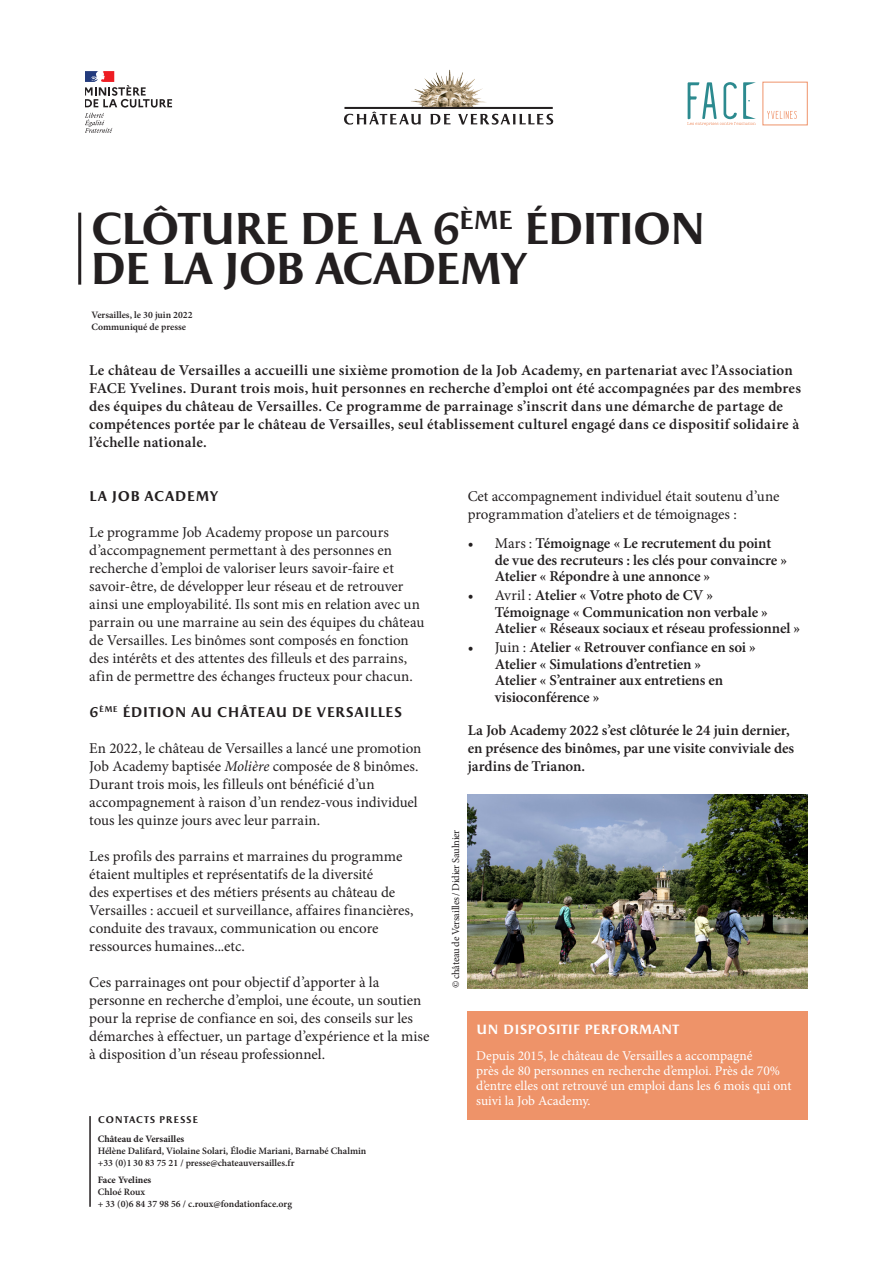
<style>
.page{position:relative;width:893px;height:1263px;background:#fff}
.page>*{position:absolute;margin:0;border:0;box-sizing:border-box;transform-origin:0 0}
.Titre_DP{font:700 45px/40.5px "Apollon";letter-spacing:-.065em;color:#231f20}
.Texte_courant{font:15px/18px "Minion Pro";color:#231f20}
.Chapô{font:600 15px/16.5px "Minion Pro";letter-spacing:.005em;color:#231f20}
.Texte_courant-2{font:700 14.25px "Apollon";letter-spacing:.02em;color:#231f20}
.t1{font:13.5px/15px "Minion Pro";color:#fff}
.Titre_partie{font:10.5px "Minion Pro";letter-spacing:-.025em;color:#231f20}
.Légende{font:600 9.75px/12px "Minion Pro";color:#231f20}
.Légende-2{font:700 9.75px/12px "Minion Pro";color:#231f20}
.Catégorie{font:700 9.75px "Apollon";letter-spacing:.07em;color:#231f20}
.s1{font-style:italic}
.s2{font-weight:700}
.s3{font-weight:600}
.s4{font-weight:400}
.s5{font-family:"Apollon";font-weight:700}
</style>
<div class="page">
<hr style="left:89px;top:1116px;width:2px;height:91px;background:#231f20">
<hr style="left:78px;top:213px;width:3px;height:72px;background:#231f20">
<img style="left:411px;top:70px;width:76px;height:37px">
<svg style="left:344px;top:107px;width:209px;height:18px"></svg>
<img style="left:468px;top:794px;width:340px;height:194px">
<div style="left:468px;top:1011px;width:340px;height:108px;background:#ee9369"></div>
<svg style="left:85px;top:71px;width:87px;height:62px"></svg>
<svg style="left:687px;top:82px;width:69px;height:44px"></svg>
<svg style="left:767px;top:111px;width:30px;height:8px"></svg>
<p class="Titre_DP" style="left:90px;top:211px;width:618px">CLÔTURE DE LA 6<sup>ÈME</sup> ÉDITION<br>DE LA JOB ACADEMY</p>
<p class="Légende" style="left:91px;top:310px;width:103px">Versailles, le 30 juin 2022</p>
<p class="Légende" style="left:91px;top:321px;width:96px">Communiqué de presse</p>
<p class="Chapô" style="left:89px;top:361px;width:713px;line-height:18px">Le château de Versailles a accueilli une sixième promotion de la Job Academy, en partenariat avec l’Association FACE Yvelines. Durant trois mois, huit personnes en recherche d’emploi ont été accompagnées par des membres des équipes du château de Versailles. Ce programme de parrainage s’inscrit dans une démarche de partage de compétences portée par le château de Versailles, seul établissement culturel engagé dans ce dispositif solidaire à l’échelle nationale.</p>
<p class="Texte_courant-2" style="left:89px;top:488px;width:130px">LA JOB ACADEMY</p>
<p class="Texte_courant" style="left:89px;top:523px;width:337px">Le programme Job Academy propose un parcours d’accompagnement permettant à des personnes en recherche d’emploi de valoriser leurs savoir-faire et savoir-être, de développer leur réseau et de retrouver ainsi une employabilité. Ils sont mis en relation avec un parrain ou une marraine au sein des équipes du château de Versailles. Les binômes sont composés en fonction des intérêts et des attentes des filleuls et des parrains, afin de permettre des échanges fructeux pour chacun.</p>
<p class="Texte_courant-2" style="left:89px;top:704px;width:314px">6<sup>ÈME</sup> ÉDITION AU CHÂTEAU DE VERSAILLES</p>
<p class="Texte_courant" style="left:89px;top:739px;width:333px">En 2022, le château de Versailles a lancé une promotion Job Academy baptisée <span class="s1">Molière</span> composée de 8 binômes.<br>Durant trois mois, les filleuls ont bénéficié d’un accompagnement à raison d’un rendez-vous individuel tous les quinze jours avec leur parrain.</p>
<p class="Texte_courant" style="left:89px;top:847px;width:326px">Les profils des parrains et marraines du programme étaient multiples et représentatifs de la diversité<br>des expertises et des métiers présents au château de Versailles : accueil et surveillance, affaires financières, conduite des travaux, communication ou encore ressources humaines...etc.</p>
<p class="Texte_courant" style="left:89px;top:973px;width:342px">Ces parrainages ont pour objectif d’apporter à la personne en recherche d’emploi, une écoute, un soutien pour la reprise de confiance en soi, des conseils sur les démarches à effectuer, un partage d’expérience et la mise à disposition d’un réseau professionnel.</p>
<p class="Catégorie" style="left:98px;top:1114px;width:102px">CONTACTS PRESSE</p>
<p class="Légende" style="left:98px;top:1133px;width:270px"><span class="s2">Château de Versailles<br></span>Hélène Dalifard, Violaine Solari, Élodie Mariani, Barnabé Chalmin</p>
<p class="Légende" style="left:98px;top:1157px;width:198px">+33 (0)1 30 83 75 21 / presse@chateauversailles.fr</p>
<p class="Légende-2" style="left:98px;top:1173px;width:55px">Face Yvelines<br><span class="s3">Chloé Roux</span></p>
<p class="Légende" style="left:98px;top:1198px;width:196px">+ 33 (0)6 84 37 98 56 / c.roux@fondationface.org</p>
<p class="Texte_courant" style="left:468px;top:487px;width:313px">Cet accompagnement individuel était soutenu d’une programmation d’ateliers et de témoignages :</p>
<p class="Chapô" style="left:495px;top:536px;width:294px;text-indent:-27px"><span class="s4">• Mars :</span> Témoignage « Le recrutement du point de vue des recruteurs : les clés pour convaincre »<br>Atelier « Répondre à une annonce »</p>
<p class="Chapô" style="left:495px;top:588px;width:307px;text-indent:-27px"><span class="s4">• Avril :</span> Atelier « Votre photo de CV »<br>Témoignage « Communication non verbale »<br>Atelier « Réseaux sociaux et réseau professionnel »</p>
<p class="Chapô" style="left:495px;top:640px;width:263px;text-indent:-27px"><span class="s4">• Juin :</span> Atelier « Retrouver confiance en soi » Atelier « Simulations d’entretien »<br>Atelier « S’entrainer aux entretiens en visioconférence »</p>
<p class="Chapô" style="left:468px;top:721px;width:328px;line-height:18px">La Job Academy 2022 s’est clôturée le 24 juin dernier, en présence des binômes, par une visite conviviale des jardins de Trianon.</p>
<p class="Titre_partie" style="left:449px;top:988px;width:160px;rotate:-90deg">© château de Versailles / Didier Saulnier</p>
<p class="t1" style="left:476px;top:1017px;width:278px;line-height:25.5px"><span class="s5">UN DISPOSITIF PERFORMANT<br></span>Depuis 2015, le château de Versailles a accompagné</p>
<p class="t1" style="left:476px;top:1063px;width:317px">près de 80 personnes en recherche d’emploi. Près de 70% d’entre elles ont retrouvé un emploi dans les 6 mois qui ont suivi la Job Academy.</p>
</div>
